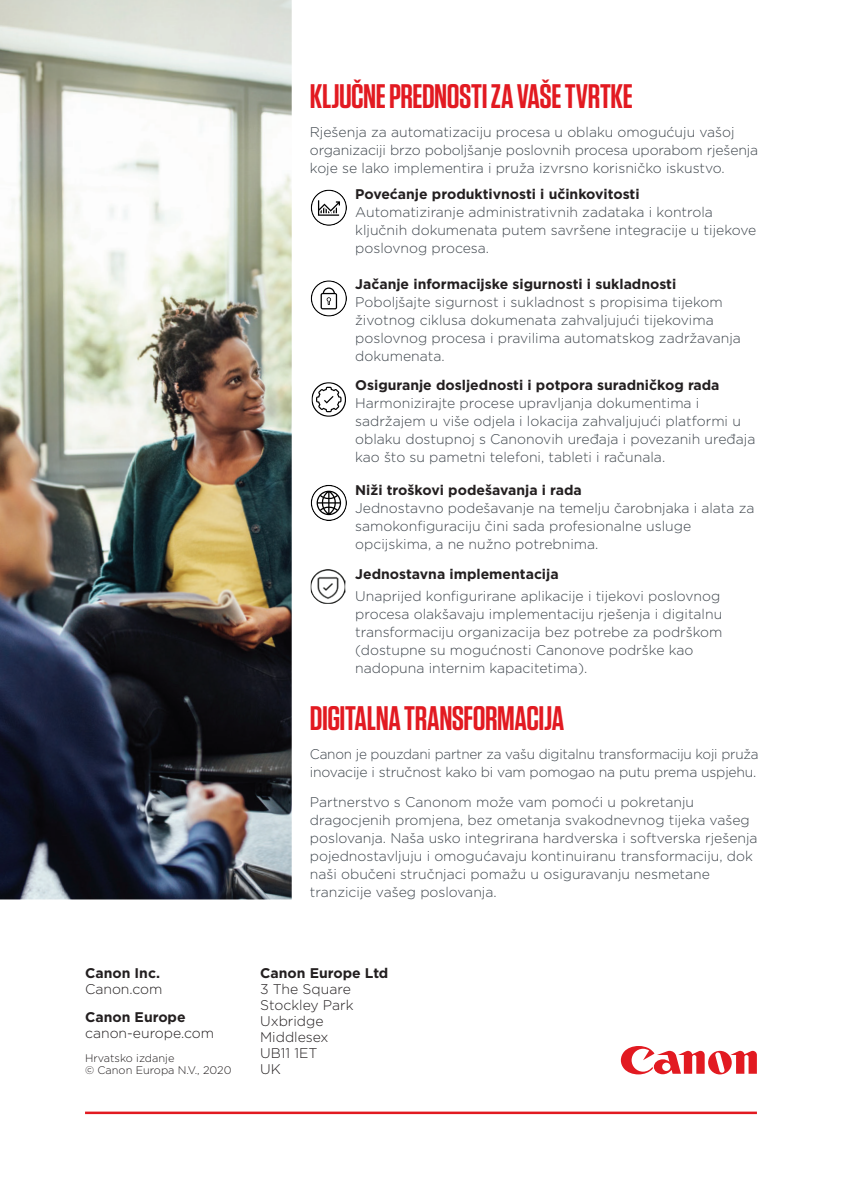
<style>
.page{position:relative;width:842px;height:1191px;background:#fff}
.page>*{position:absolute;margin:0;border:0;box-sizing:border-box;transform-origin:0 0}
.t1{font:600 34px "Tungsten";letter-spacing:-.015em;color:#e21a21}
.t2{font:300 14px/18px "Gotham";color:#3f464d}
.t3{font:700 14px "Gotham";color:#231f20}
.t4{font:300 14px/16px "Gotham";color:#231f20}
.t5{font:300 11px/12px "Gotham";color:#231f20}
</style>
<div class="page">
<hr style="left:85px;top:1111px;width:672px;height:3px;background:#e21a21">
<img style="left:0;top:0;width:292px;height:899px">
<svg style="left:621px;top:1046px;width:136px;height:28px"></svg>
<svg style="left:311px;top:190px;width:36px;height:36px"></svg>
<svg style="left:311px;top:280px;width:36px;height:36px"></svg>
<svg style="left:311px;top:382px;width:35px;height:35px"></svg>
<svg style="left:311px;top:485px;width:36px;height:36px"></svg>
<img style="left:311px;top:569px;width:34px;height:35px">
<p class="t3" style="left:85px;top:964px;width:76px">Canon Inc.</p>
<p class="t4" style="left:85px;top:981px;width:79px">Canon.com</p>
<p class="t3" style="left:85px;top:1007px;width:102px">Canon Europe</p>
<p class="t4" style="left:85px;top:1024px;width:131px">canon-europe.com</p>
<p class="t5" style="left:85px;top:1052px;width:148px">Hrvatsko izdanje<br>© Canon Europa N.V., 2020</p>
<h1 class="t1" style="left:310px;top:78px;width:325px">KLJUČNE PREDNOSTI ZA VAŠE TVRTKE</h1>
<p class="t2" style="left:310px;top:123px;width:450px">Rješenja za automatizaciju procesa u oblaku omogućuju vašoj organizaciji brzo poboljšanje poslovnih procesa uporabom rješenja koje se lako implementira i pruža izvrsno korisničko iskustvo.</p>
<p class="t3" style="left:355px;top:184px;width:286px">Povećanje produktivnosti i učinkovitosti</p>
<p class="t2" style="left:355px;top:202px;width:403px">Automatiziranje administrativnih zadataka i kontrola ključnih dokumenata putem savršene integracije u tijekove poslovnog procesa.</p>
<p class="t3" style="left:355px;top:274px;width:323px">Jačanje informacijske sigurnosti i sukladnosti</p>
<p class="t2" style="left:355px;top:292px;width:387px">Poboljšajte sigurnost i sukladnost s propisima tijekom životnog ciklusa dokumenata zahvaljujući tijekovima poslovnog procesa i pravilima automatskog zadržavanja dokumenata.</p>
<p class="t3" style="left:355px;top:376px;width:366px">Osiguranje dosljednosti i potpora suradničkog rada</p>
<p class="t2" style="left:355px;top:394px;width:402px">Harmonizirajte procese upravljanja dokumentima i sadržajem u više odjela i lokacija zahvaljujući platformi u oblaku dostupnoj s Canonovih uređaja i povezanih uređaja kao što su pametni telefoni, tableti i računala.</p>
<p class="t3" style="left:355px;top:481px;width:228px">Niži troškovi podešavanja i rada</p>
<p class="t2" style="left:355px;top:499px;width:401px">Jednostavno podešavanje na temelju čarobnjaka i alata za samokonfiguraciju čini sada profesionalne usluge opcijskima, a ne nužno potrebnima.</p>
<p class="t3" style="left:355px;top:564px;width:205px">Jednostavna implementacija</p>
<p class="t2" style="left:355px;top:586px;width:369px">Unaprijed konfigurirane aplikacije i tijekovi poslovnog procesa olakšavaju implementaciju rješenja i digitalnu transformaciju organizacija bez potrebe za podrškom (dostupne su mogućnosti Canonove podrške kao nadopuna internim kapacitetima).</p>
<h1 class="t1" style="left:310px;top:700px;width:256px">DIGITALNA TRANSFORMACIJA</h1>
<p class="t2" style="left:310px;top:745px;width:450px">Canon je pouzdani partner za vašu digitalnu transformaciju koji pruža inovacije i stručnost kako bi vam pomogao na putu prema uspjehu.</p>
<p class="t2" style="left:310px;top:792px;width:449px">Partnerstvo s Canonom može vam pomoći u pokretanju dragocjenih promjena, bez ometanja svakodnevnog tijeka vašeg poslovanja. Naša usko integrirana hardverska i softverska rješenja pojednostavljuju i omogućavaju kontinuiranu transformaciju, dok naši obučeni stručnjaci pomažu u osiguravanju nesmetane tranzicije vašeg poslovanja.</p>
<p class="t3" style="left:260px;top:964px;width:130px">Canon Europe Ltd</p>
<p class="t4" style="left:260px;top:981px;width:95px">3 The Square<br>Stockley Park<br>Uxbridge<br>Middlesex<br>UB11 1ET<br>UK</p>
</div>
